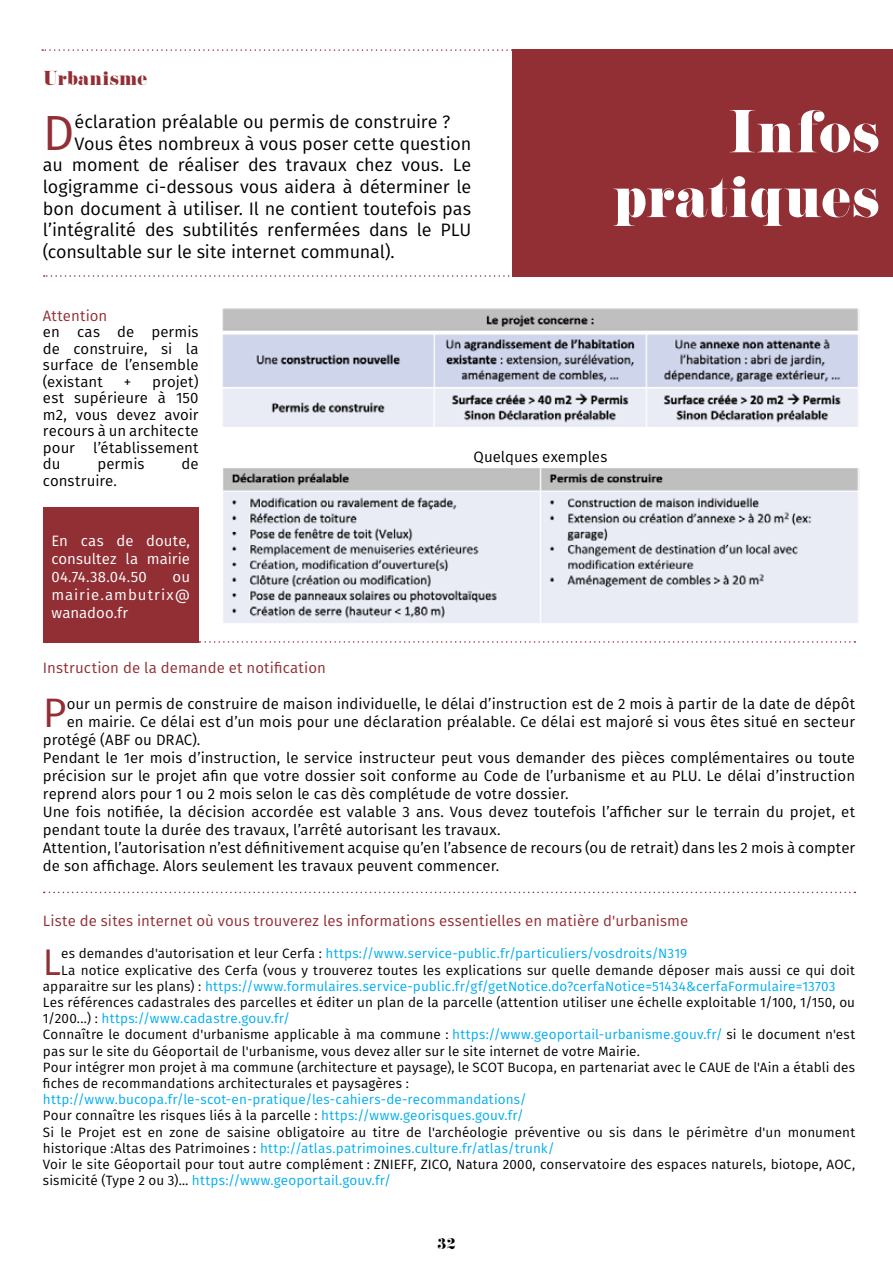
<style>
.page{position:relative;width:893px;height:1263px;background:#fff}
.page>*{position:absolute;margin:0;border:0;box-sizing:border-box;transform-origin:0 0}
.t1{font:54px/64.8px "Pistilli";letter-spacing:-.005em;color:#fff;text-align:right}
.t2{font:49.35px "Fira Sans";color:#912f34}
.t3{font:41.1px "Fira Sans";color:#912f34}
.t4{font:37.05px "Fira Sans";color:#912f34}
.t5{font:18px "Fira Sans";letter-spacing:-.005em;color:#000}
.t6{font:18px "Pistilli";letter-spacing:-.005em;color:#912f34}
.t7{font:15px/16.5px "Fira Sans";letter-spacing:.005em;color:#000;text-align:justify}
.t8{font:15px "Fira Sans";letter-spacing:.005em;color:#912f34}
.t9{font:15px/18px "Fira Sans";letter-spacing:.01em;color:#fff;text-align:justify}
.t10{font:15px "Pistilli";color:#000}
.t11{font:13.5px/16.2px "Fira Sans";letter-spacing:.01em;color:#000}
.t12{font:13.5px "Fira Sans";letter-spacing:.01em;color:#00aeef}
.s1{color:#000}
.s2{color:#00aeef}
</style>
<div class="page">
<div style="left:512px;top:49px;width:381px;height:228px;background:#912f34"></div>
<img style="left:222px;top:308px;width:637px;height:119px">
<img style="left:223px;top:468px;width:636px;height:155px">
<svg style="left:42px;top:49px;width:470px;height:2px"></svg>
<div style="left:43px;top:508px;width:156px;height:135px;background:#912f34"></div>
<svg style="left:199px;top:641px;width:656px;height:2px"></svg>
<svg style="left:44px;top:892px;width:811px;height:1px"></svg>
<svg style="left:44px;top:275px;width:466px;height:2px"></svg>
<h3 class="t6" style="left:43px;top:67px;width:106px">Urbanisme</h3>
<h2 class="t2" style="left:43px;top:96px;width:33px">D</h2>
<h3 class="t5" style="left:75px;top:109px;width:377px">éclaration préalable ou permis de construire ?</h3>
<h3 class="t5" style="left:75px;top:130px;width:398px">Vous êtes nombreux à vous poser cette question</h3>
<h3 class="t5" style="left:43px;top:152px;width:430px">au moment de réaliser des travaux chez vous. Le</h3>
<h3 class="t5" style="left:43px;top:173px;width:430px">logigramme ci-dessous vous aidera à déterminer le</h3>
<h3 class="t5" style="left:43px;top:195px;width:430px">bon document à utiliser. Il ne contient toutefois pas</h3>
<h3 class="t5" style="left:43px;top:217px;width:430px">l’intégralité des subtilités renfermées dans le PLU</h3>
<h3 class="t5" style="left:43px;top:238px;width:353px">(consultable sur le site internet communal).</h3>
<h1 class="t1" style="left:613px;top:99px;width:269px">Infos pratiques</h1>
<p class="t8" style="left:43px;top:304px;width:66px">Attention</p>
<p class="t7" style="left:43px;top:323px;width:157px">en cas de permis de construire, si la surface de l’ensemble (existant</p>
<p class="t7" style="left:43px;top:373px;width:157px;text-indent:109px">projet) est supérieure à 150 m2, vous devez avoir recours à un architecte pour l’établissement du</p>
<p class="t7" style="left:124px;top:373px;width:9px">+</p>
<p class="t7" style="left:97px;top:455px;width:49px">permis</p>
<p class="t7" style="left:181px;top:455px;width:19px">de</p>
<p class="t7" style="left:43px;top:472px;width:76px">construire.</p>
<p class="t9" style="left:51px;top:532px;width:140px">En cas de doute, consultez la mairie 04.74.38.04.50</p>
<p class="t9" style="left:51px;top:568px;width:140px;text-indent:121px">ou mairie.ambutrix@ wanadoo.fr</p>
<p class="t7" style="left:474px;top:448px;width:135px">Quelques exemples</p>
<p class="t8" style="left:43px;top:657px;width:284px">Instruction de la demande et notification</p>
<h3 class="t3" style="left:43px;top:682px;width:25px">P</h3>
<p class="t7" style="left:67px;top:695px;width:790px">our un permis de construire de maison individuelle, le délai d’instruction est de 2 mois à partir de la date de dépôt</p>
<p class="t7" style="left:67px;top:713px;width:790px">en mairie. Ce délai est d’un mois pour une déclaration préalable. Ce délai est majoré si vous êtes situé en secteur</p>
<p class="t7" style="left:43px;top:731px;width:159px">protégé (ABF ou DRAC).</p>
<p class="t7" style="left:43px;top:749px;width:814px">Pendant le 1er mois d’instruction, le service instructeur peut vous demander des pièces complémentaires ou toute</p>
<p class="t7" style="left:43px;top:767px;width:814px">précision sur le projet afin que votre dossier soit conforme au Code de l’urbanisme et au PLU. Le délai d’instruction</p>
<p class="t7" style="left:43px;top:785px;width:527px">reprend alors pour 1 ou 2 mois selon le cas dès complétude de votre dossier.</p>
<p class="t7" style="left:43px;top:803px;width:814px">Une fois notifiée, la décision accordée est valable 3 ans. Vous devez toutefois l’afficher sur le terrain du projet, et</p>
<p class="t7" style="left:43px;top:821px;width:459px">pendant toute la durée des travaux, l’arrêté autorisant les travaux.</p>
<p class="t7" style="left:43px;top:839px;width:814px">Attention, l’autorisation n’est définitivement acquise qu’en l’absence de recours (ou de retrait) dans les 2 mois à compter</p>
<p class="t7" style="left:43px;top:857px;width:458px">de son affichage. Alors seulement les travaux peuvent commencer.</p>
<p class="t8" style="left:43px;top:910px;width:647px">Liste de sites internet où vous trouverez les informations essentielles en matière d'urbanisme</p>
<h3 class="t4" style="left:43px;top:934px;width:20px">L</h3>
<p class="t12" style="left:61px;top:944px;width:627px"><span class="s1">es demandes d'autorisation et leur Cerfa :</span> https://www.service-public.fr/particuliers/vosdroits/N319</p>
<p class="t11" style="left:61px;top:961px;width:795px">La notice explicative des Cerfa (vous y trouverez toutes les explications sur quelle demande déposer mais aussi ce qui doit</p>
<p class="t12" style="left:43px;top:976px;width:794px"><span class="s1">apparaitre sur les plans) :</span> https://www.formulaires.service-public.fr/gf/getNotice.do?cerfaNotice=51434&amp;cerfaFormulaire=13703</p>
<p class="t11" style="left:43px;top:994px;width:814px">Les références cadastrales des parcelles et éditer un plan de la parcelle (attention utiliser une échelle exploitable 1/100, 1/150, ou</p>
<p class="t12" style="left:43px;top:1008px;width:249px"><span class="s1">1/200...) :</span> https://www.cadastre.gouv.fr/</p>
<p class="t11" style="left:43px;top:1026px;width:814px">Connaître le document d'urbanisme applicable à ma commune : <span class="s2">https://www.geoportail-urbanisme.gouv.fr/</span> si le document n'est</p>
<p class="t11" style="left:43px;top:1042px;width:598px">pas sur le site du Géoportail de l'urbanisme, vous devez aller sur le site internet de votre Mairie.</p>
<p class="t11" style="left:43px;top:1059px;width:814px">Pour intégrer mon projet à ma commune (architecture et paysage), le SCOT Bucopa, en partenariat avec le CAUE de l'Ain a établi des</p>
<p class="t11" style="left:43px;top:1075px;width:367px">fiches de recommandations architecturales et paysagères :</p>
<p class="t11" style="left:43px;top:1091px;width:814px"><span class="s2">http://www.bucopa.fr/le-scot-en-pratique/les-cahiers-de-recommandations/<br></span>Pour connaître les risques liés à la parcelle : <span class="s2">https://www.georisques.gouv.fr/<br></span>Si le Projet est en zone de saisine obligatoire au titre de l'archéologie préventive ou sis dans le périmètre d'un monument historique :Altas des Patrimoines : <span class="s2">http://atlas.patrimoines.culture.fr/atlas/trunk/<br></span>Voir le site Géoportail pour tout autre complément : ZNIEFF, ZICO, Natura 2000, conservatoire des espaces naturels, biotope, AOC, sismicité (Type 2 ou 3)… <span class="s2">https://www.geoportail.gouv.fr/</span></p>
<p class="t10" style="left:437px;top:1234px;width:20px">32</p>
</div>
